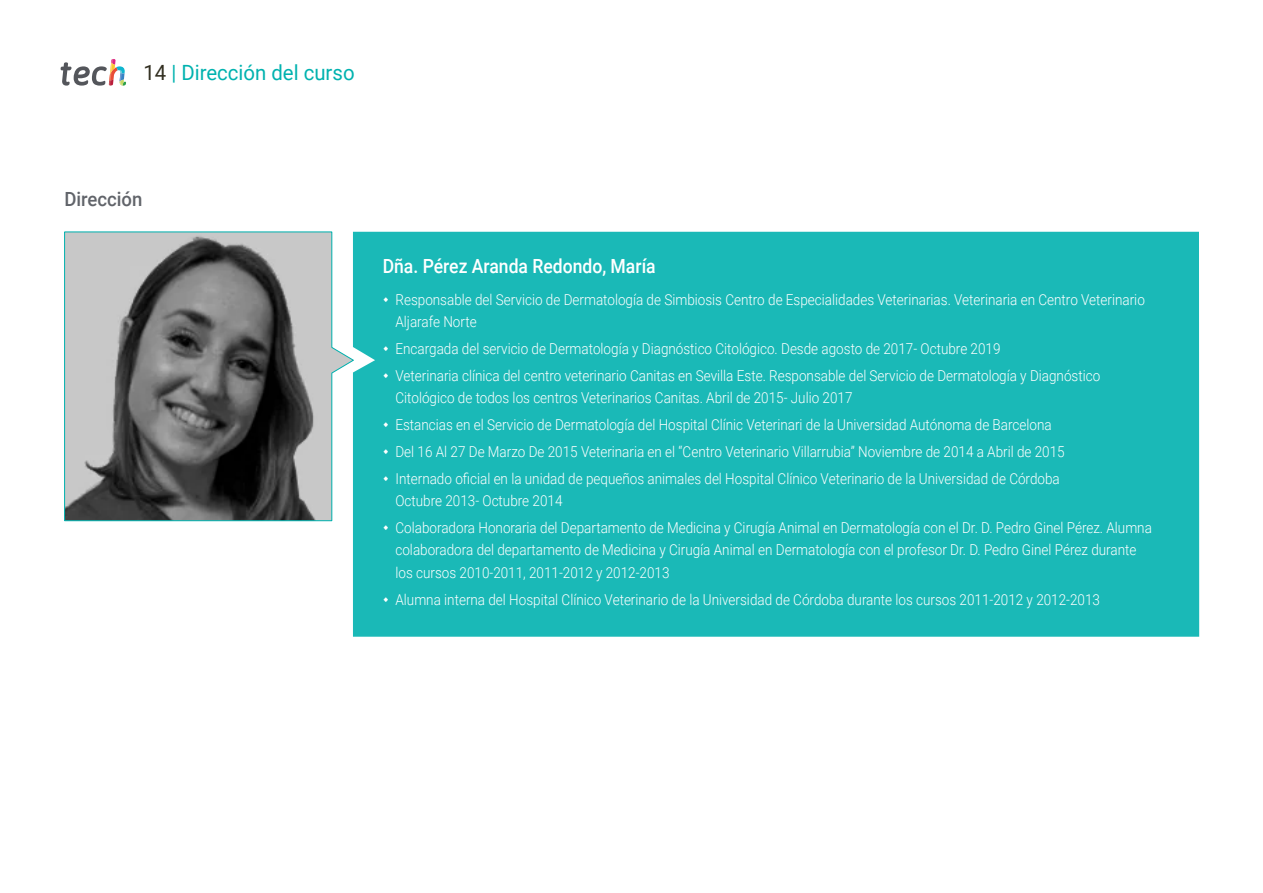
<style>
.page{position:relative;width:1263px;height:893px;background:#fff}
.page>*{position:absolute;margin:0;border:0;box-sizing:border-box;transform-origin:0 0}
.t1{font:21px "Roboto";color:#00b2af}
.t2{font:500 19.5px "Roboto";color:#fff;scale:.9 1}
.t3{font:500 19.5px "Roboto";color:#61646a;scale:.95 1}
.t4{font:300 15px/26.7px "Roboto";color:#fff;scale:.9 1}
.s1{color:#312e20}
</style>
<div class="page">
<svg style="left:61px;top:59px;width:65px;height:27px"></svg>
<div style="left:353px;top:232px;width:846px;height:405px;background:#1ab9b7"></div>
<svg style="left:64px;top:232px;width:290px;height:289px"></svg>
<svg style="left:384px;top:297px;width:4px;height:5px"></svg>
<svg style="left:384px;top:346px;width:4px;height:5px"></svg>
<svg style="left:384px;top:373px;width:4px;height:5px"></svg>
<svg style="left:384px;top:422px;width:4px;height:5px"></svg>
<svg style="left:384px;top:449px;width:4px;height:5px"></svg>
<svg style="left:384px;top:476px;width:4px;height:5px"></svg>
<svg style="left:384px;top:525px;width:4px;height:5px"></svg>
<svg style="left:384px;top:597px;width:4px;height:5px"></svg>
<h1 class="t1" style="left:144px;top:57px;width:213px"><span class="s1">14</span> | Dirección del curso</h1>
<h2 class="t3" style="left:64px;top:185px;width:84px">Dirección</h2>
<h2 class="t2" style="left:383px;top:253px;width:305px">Dña. Pérez Aranda Redondo, María</h2>
<p class="t4" style="left:395px;top:288px;width:834px;line-height:22.5px">Responsable del Servicio de Dermatología de Simbiosis Centro de Especialidades Veterinarias. Veterinaria en Centro Veterinario<br>Aljarafe Norte</p>
<p class="t4" style="left:395px;top:335px;width:785px">Encargada del servicio de Dermatología y Diagnóstico Citológico. Desde agosto de 2017- Octubre 2019<br>Veterinaria clínica del centro veterinario Canitas en Sevilla Este. Responsable del Servicio de Dermatología y Diagnóstico</p>
<p class="t4" style="left:395px;top:384px;width:745px">Citológico de todos los centros Veterinarios Canitas. Abril de 2015- Julio 2017<br>Estancias en el Servicio de Dermatología del Hospital Clínic Veterinari de la Universidad Autónoma de Barcelona Del 16 Al 27 De Marzo De 2015 Veterinaria en el “Centro Veterinario Villarrubia” Noviembre de 2014 a Abril de 2015<br>Internado oficial en la unidad de pequeños animales del Hospital Clínico Veterinario de la Universidad de Córdoba</p>
<p class="t4" style="left:395px;top:487px;width:842px">Octubre 2013- Octubre 2014<br>Colaboradora Honoraria del Departamento de Medicina y Cirugía Animal en Dermatología con el Dr. D. Pedro Ginel Pérez. Alumna</p>
<p class="t4" style="left:395px;top:538px;width:825px;line-height:22.5px">colaboradora del departamento de Medicina y Cirugía Animal en Dermatología con el profesor Dr. D. Pedro Ginel Pérez durante los cursos 2010-2011, 2011-2012 y 2012-2013</p>
<p class="t4" style="left:395px;top:585px;width:784px">Alumna interna del Hospital Clínico Veterinario de la Universidad de Córdoba durante los cursos 2011-2012 y 2012-2013</p>
</div>
